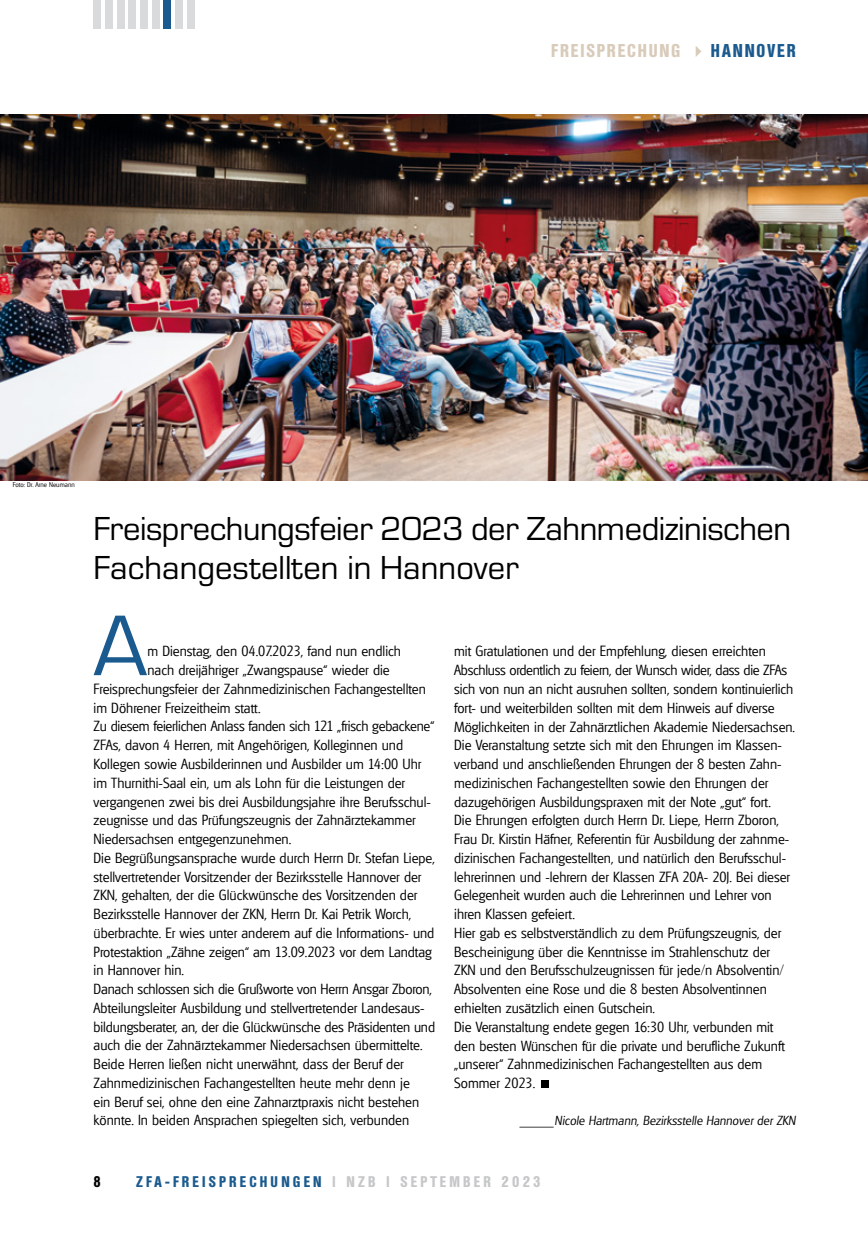
<style>
.page{position:relative;width:868px;height:1238px;background:#fff}
.page>*{position:absolute;margin:0;border:0;box-sizing:border-box;transform-origin:0 0}
.t1{font:89.25px "Micro Square";color:#1a5a8e}
.t2{font:700 57px "Arial";color:#000}
.t3{font:34.5px/39px "Micro Square";letter-spacing:-.015em;color:#000}
.t4{font:700 condensed 18px "Olympia";letter-spacing:.105em;color:#d9cbba}
.t5{font:700 condensed 15px "Olympia";letter-spacing:.215em;color:#1a5a8e}
.t6{font:700 condensed 15px "Olympia";color:#000}
.t7{font:300 14.25px/18.8px "Glasgow";color:#000}
.t8{font:italic 300 13.5px "Glasgow";color:#000;scale:2.7 1}
.t9{font:italic 300 12.75px "Glasgow";color:#000}
.t10{font:300 6.75px "Glasgow";color:#000}
.s1{color:#1a5a8e}
.s2{color:#c6c7c8}
</style>
<div class="page">
<div style="left:94px;top:0;width:7px;height:28px;background:#d9dadb"></div>
<div style="left:105px;top:0;width:8px;height:28px;background:#d9dadb"></div>
<div style="left:117px;top:0;width:8px;height:28px;background:#d9dadb"></div>
<div style="left:129px;top:0;width:7px;height:28px;background:#d9dadb"></div>
<div style="left:140px;top:0;width:8px;height:28px;background:#d9dadb"></div>
<div style="left:152px;top:0;width:8px;height:28px;background:#d9dadb"></div>
<div style="left:163px;top:0;width:8px;height:28px;background:#1a5a8e"></div>
<div style="left:175px;top:0;width:8px;height:28px;background:#d9dadb"></div>
<div style="left:187px;top:0;width:8px;height:28px;background:#d9dadb"></div>
<img style="left:0;top:115px;width:867px;height:365px">
<p class="t4" style="left:551px;top:40px;width:246px">FREISPRECHUNG ✔<span class="s1">HANNOVER</span></p>
<p class="t10" style="left:13px;top:480px;width:63px">Foto: Dr. Arne Neumann</p>
<h3 class="t3" style="left:94px;top:509px;width:699px">Freisprechungsfeier 2023 der Zahnmedizinischen<br>Fachangestellten in Hannover</h3>
<h1 class="t1" style="left:93px;top:597px;width:56px">A</h1>
<p class="t7" style="left:147px;top:642px;width:255px">m Dienstag, den 04.07.2023, fand nun endlich</p>
<p class="t7" style="left:147px;top:660px;width:244px">nach dreijähriger „Zwangspause“ wieder die</p>
<p class="t7" style="left:94px;top:679px;width:334px">Freisprechungsfeier der Zahnmedizinischen Fachangestellten</p>
<p class="t7" style="left:94px;top:698px;width:169px">im Döhrener Freizeitheim statt.</p>
<p class="t7" style="left:94px;top:717px;width:342px">Zu diesem feierlichen Anlass fanden sich 121 „frisch gebackene“</p>
<p class="t7" style="left:94px;top:735px;width:311px">ZFAs, davon 4 Herren, mit Angehörigen, Kolleginnen und</p>
<p class="t7" style="left:94px;top:754px;width:329px">Kollegen sowie Ausbilderinnen und Ausbilder um 14:00 Uhr</p>
<p class="t7" style="left:94px;top:773px;width:313px">im Thurnithi-Saal ein, um als Lohn für die Leistungen der</p>
<p class="t7" style="left:94px;top:792px;width:339px">vergangenen zwei bis drei Ausbildungsjahre ihre Berufsschul-</p>
<p class="t7" style="left:94px;top:810px;width:324px">zeugnisse und das Prüfungszeugnis der Zahnärztekammer</p>
<p class="t7" style="left:94px;top:829px;width:199px">Niedersachsen entgegenzunehmen.</p>
<p class="t7" style="left:94px;top:848px;width:343px">Die Begrüßungsansprache wurde durch Herrn Dr. Stefan Liepe,</p>
<p class="t7" style="left:94px;top:867px;width:329px">stellvertretender Vorsitzender der Bezirksstelle Hannover der</p>
<p class="t7" style="left:94px;top:885px;width:325px">ZKN, gehalten, der die Glückwünsche des Vorsitzenden der</p>
<p class="t7" style="left:94px;top:904px;width:319px">Bezirksstelle Hannover der ZKN, Herrn Dr. Kai Petrik Worch,</p>
<p class="t7" style="left:94px;top:923px;width:342px">überbrachte. Er wies unter anderem auf die Informations- und</p>
<p class="t7" style="left:94px;top:942px;width:339px">Protestaktion „Zähne zeigen“ am 13.09.2023 vor dem Landtag</p>
<p class="t7" style="left:94px;top:960px;width:92px">in Hannover hin.</p>
<p class="t7" style="left:94px;top:979px;width:340px">Danach schlossen sich die Grußworte von Herrn Ansgar Zboron,</p>
<p class="t7" style="left:94px;top:998px;width:332px">Abteilungsleiter Ausbildung und stellvertretender Landesaus-</p>
<p class="t7" style="left:94px;top:1017px;width:343px">bildungsberater, an, der die Glückwünsche des Präsidenten und</p>
<p class="t7" style="left:94px;top:1035px;width:330px">auch die der Zahnärztekammer Niedersachsen übermittelte.</p>
<p class="t7" style="left:94px;top:1054px;width:311px">Beide Herren ließen nicht unerwähnt, dass der Beruf der</p>
<p class="t7" style="left:94px;top:1073px;width:318px">Zahnmedizinischen Fachangestellten heute mehr denn je</p>
<p class="t7" style="left:94px;top:1092px;width:327px">ein Beruf sei, ohne den eine Zahnarztpraxis nicht bestehen</p>
<p class="t7" style="left:94px;top:1110px;width:317px">könnte. In beiden Ansprachen spiegelten sich, verbunden</p>
<p class="t7" style="left:454px;top:642px;width:342px">mit Gratulationen und der Empfehlung, diesen erreichten Abschluss ordentlich zu feiern, der Wunsch wider, dass die ZFAs sich von nun an nicht ausruhen sollten, sondern kontinuierlich fort- und weiterbilden sollten mit dem Hinweis auf diverse Möglichkeiten in der Zahnärztlichen Akademie Niedersachsen.<br>Die Veranstaltung setzte sich mit den Ehrungen im Klassen&shy;verband und anschließenden Ehrungen der 8 besten Zahn&shy;medizinischen Fachangestellten sowie den Ehrungen der dazugehörigen Ausbildungspraxen mit der Note „gut“ fort.<br>Die Ehrungen erfolgten durch Herrn Dr. Liepe, Herrn Zboron, Frau Dr. Kirstin Häfner, Referentin für Ausbildung der zahnme&shy;dizinischen Fachangestellten, und natürlich den Berufsschul&shy;lehrerinnen und -lehrern der Klassen ZFA 20A- 20J. Bei dieser Gelegenheit wurden auch die Lehrerinnen und Lehrer von ihren Klassen gefeiert.<br>Hier gab es selbstverständlich zu dem Prüfungszeugnis, der Bescheinigung über die Kenntnisse im Strahlenschutz der ZKN und den Berufsschulzeugnissen für jede/n Absolventin/ Absolventen eine Rose und die 8 besten Absolventinnen erhielten zusätzlich einen Gutschein.<br>Die Veranstaltung endete gegen 16:30 Uhr, verbunden mit den besten Wünschen für die private und berufliche Zukunft „unserer“ Zahnmedizinischen Fachangestellten aus dem Sommer 2023.</p>
<h2 class="t2" style="left:537px;top:1035px;width:17px">.</h2>
<p class="t8" style="left:518px;top:1119px;width:15px">—</p>
<p class="t9" style="left:554px;top:1113px;width:242px">Nicole Hartmann, Bezirksstelle Hannover der ZKN</p>
<p class="t6" style="left:94px;top:1173px;width:9px">8</p>
<p class="t5" style="left:136px;top:1173px;width:406px">ZFA-FREISPRECHUNGEN <span class="s2">| NZB | SEPTEMBER 2023</span></p>
</div>
